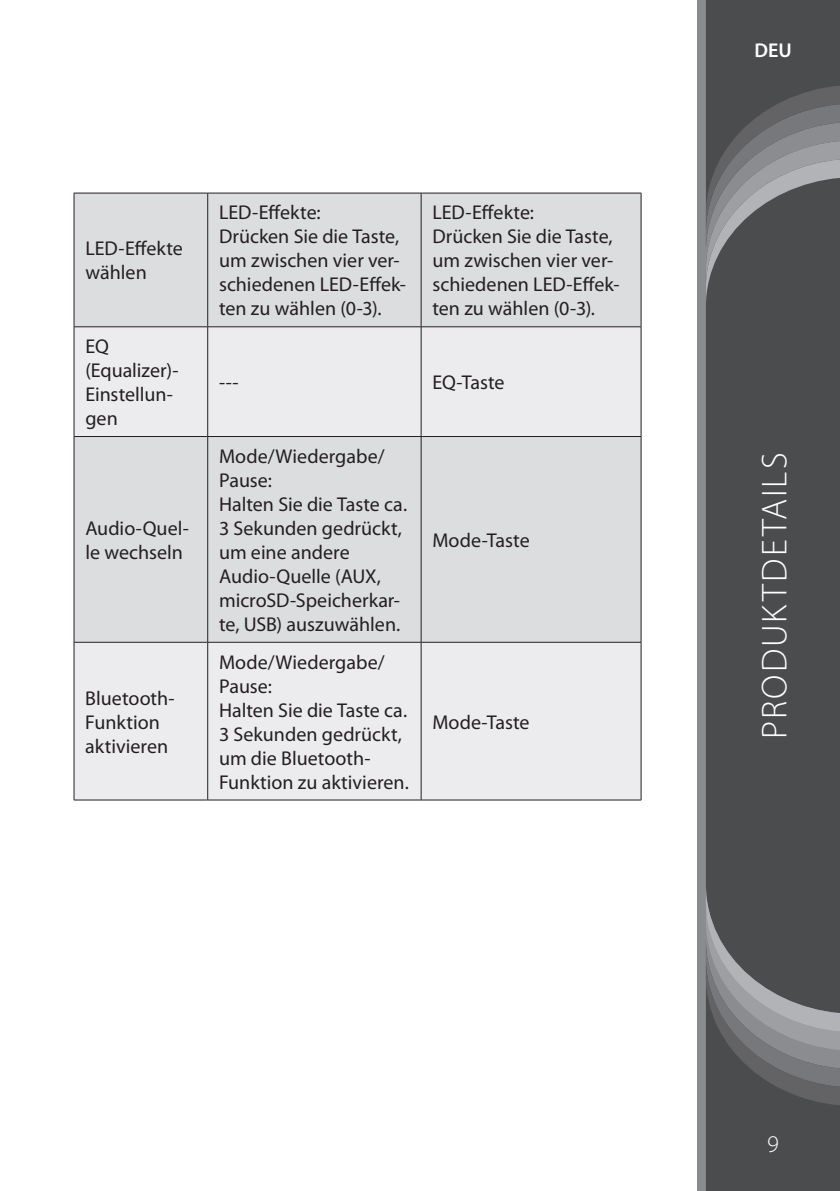
<style>
.page{position:relative;width:840px;height:1191px;background:#fff}
.page>*{position:absolute;margin:0;border:0;box-sizing:border-box;transform-origin:0 0}
.t1{font:300 36px "Myriad Pro";letter-spacing:.06em;color:#fff}
.t2{font:300 24px "Myriad Pro";color:#fff}
.t3{font:20px/24px "Myriad Pro";color:#231f20}
.t4{font:600 20px "Myriad Pro";color:#fff}
</style>
<div class="page">
<div style="left:697px;top:0;width:142px;height:1191px;background:#8a8c8f"></div>
<div style="left:706px;top:307px;width:133px;height:577px;background:#4b4c4d"></div>
<svg style="left:705px;top:0;width:134px;height:307px;background:#5e5f61"></svg>
<svg style="left:705px;top:884px;width:134px;height:307px;background:#5e5f61"></svg>
<div style="left:75px;top:194px;width:565px;height:132px;background:#dcdddf"></div>
<svg style="left:75px;top:327px;width:565px;height:472px;background:#e4e4e6"></svg>
<hr style="left:74px;top:193px;width:133px;height:1px;background:#231f20">
<hr style="left:207px;top:193px;width:214px;height:1px;background:#231f20">
<hr style="left:207px;top:193px;width:1px;height:133px;background:#231f20">
<hr style="left:421px;top:193px;width:220px;height:1px;background:#231f20">
<hr style="left:420px;top:193px;width:1px;height:133px;background:#231f20">
<hr style="left:74px;top:326px;width:133px;height:1px;background:#231f20">
<hr style="left:207px;top:326px;width:214px;height:1px;background:#231f20">
<hr style="left:207px;top:327px;width:1px;height:109px;background:#231f20">
<hr style="left:421px;top:326px;width:220px;height:1px;background:#231f20">
<hr style="left:420px;top:327px;width:1px;height:109px;background:#231f20">
<hr style="left:74px;top:436px;width:133px;height:1px;background:#231f20">
<hr style="left:207px;top:436px;width:214px;height:1px;background:#231f20">
<hr style="left:207px;top:437px;width:1px;height:205px;background:#231f20">
<hr style="left:421px;top:436px;width:220px;height:1px;background:#231f20">
<hr style="left:420px;top:437px;width:1px;height:205px;background:#231f20">
<hr style="left:74px;top:642px;width:133px;height:1px;background:#231f20">
<hr style="left:207px;top:642px;width:214px;height:1px;background:#231f20">
<hr style="left:207px;top:642px;width:1px;height:157px;background:#231f20">
<hr style="left:421px;top:642px;width:220px;height:1px;background:#231f20">
<hr style="left:420px;top:642px;width:1px;height:157px;background:#231f20">
<hr style="left:74px;top:193px;width:1px;height:133px;background:#231f20">
<hr style="left:640px;top:193px;width:1px;height:133px;background:#231f20">
<hr style="left:74px;top:327px;width:1px;height:109px;background:#231f20">
<hr style="left:640px;top:327px;width:1px;height:109px;background:#231f20">
<hr style="left:74px;top:437px;width:1px;height:205px;background:#231f20">
<hr style="left:640px;top:437px;width:1px;height:205px;background:#231f20">
<hr style="left:74px;top:642px;width:1px;height:157px;background:#231f20">
<hr style="left:640px;top:642px;width:1px;height:157px;background:#231f20">
<hr style="left:74px;top:799px;width:133px;height:1px;background:#231f20">
<hr style="left:207px;top:799px;width:214px;height:1px;background:#231f20">
<hr style="left:421px;top:799px;width:220px;height:1px;background:#231f20">
<p class="t3" style="left:85px;top:236px;width:99px">LED-Effekte wählen</p>
<p class="t3" style="left:85px;top:334px;width:95px">EQ (Equalizer)-<br>Einstellun&shy;gen</p>
<p class="t3" style="left:85px;top:516px;width:105px">Audio-Quel&shy;le wechseln</p>
<p class="t3" style="left:85px;top:685px;width:91px">Bluetooth-<br>Funktion aktivieren</p>
<p class="t3" style="left:219px;top:200px;width:188px">LED-Effekte:<br>Drücken Sie die Taste, um zwischen vier ver&shy;schiedenen LED-Effek&shy;ten zu wählen (0-3).</p>
<p class="t3" style="left:432px;top:200px;width:188px">LED-Effekte:<br>Drücken Sie die Taste, um zwischen vier ver&shy;schiedenen LED-Effek&shy;ten zu wählen (0-3).</p>
<p class="t3" style="left:219px;top:370px;width:21px">---</p>
<p class="t3" style="left:432px;top:370px;width:74px">EQ-Taste</p>
<p class="t3" style="left:219px;top:444px;width:189px">Mode/Wiedergabe/<br>Pause:<br>Halten Sie die Taste ca.<br>3 Sekunden gedrückt, um eine andere<br>Audio-Quelle (AUX, microSD-Speicherkar&shy;te, USB) auszuwählen.</p>
<p class="t3" style="left:219px;top:649px;width:191px">Mode/Wiedergabe/<br>Pause:<br>Halten Sie die Taste ca.<br>3 Sekunden gedrückt, um die Bluetooth-<br>Funktion zu aktivieren.</p>
<p class="t3" style="left:432px;top:528px;width:99px">Mode-Taste</p>
<p class="t3" style="left:432px;top:709px;width:99px">Mode-Taste</p>
<p class="t4" style="left:754px;top:37px;width:39px">DEU</p>
<h1 class="t1" style="left:754px;top:738px;width:288px;rotate:-90deg">PRODUKTDETAILS</h1>
<p class="t2" style="left:766px;top:1131px;width:13px">9</p>
</div>
